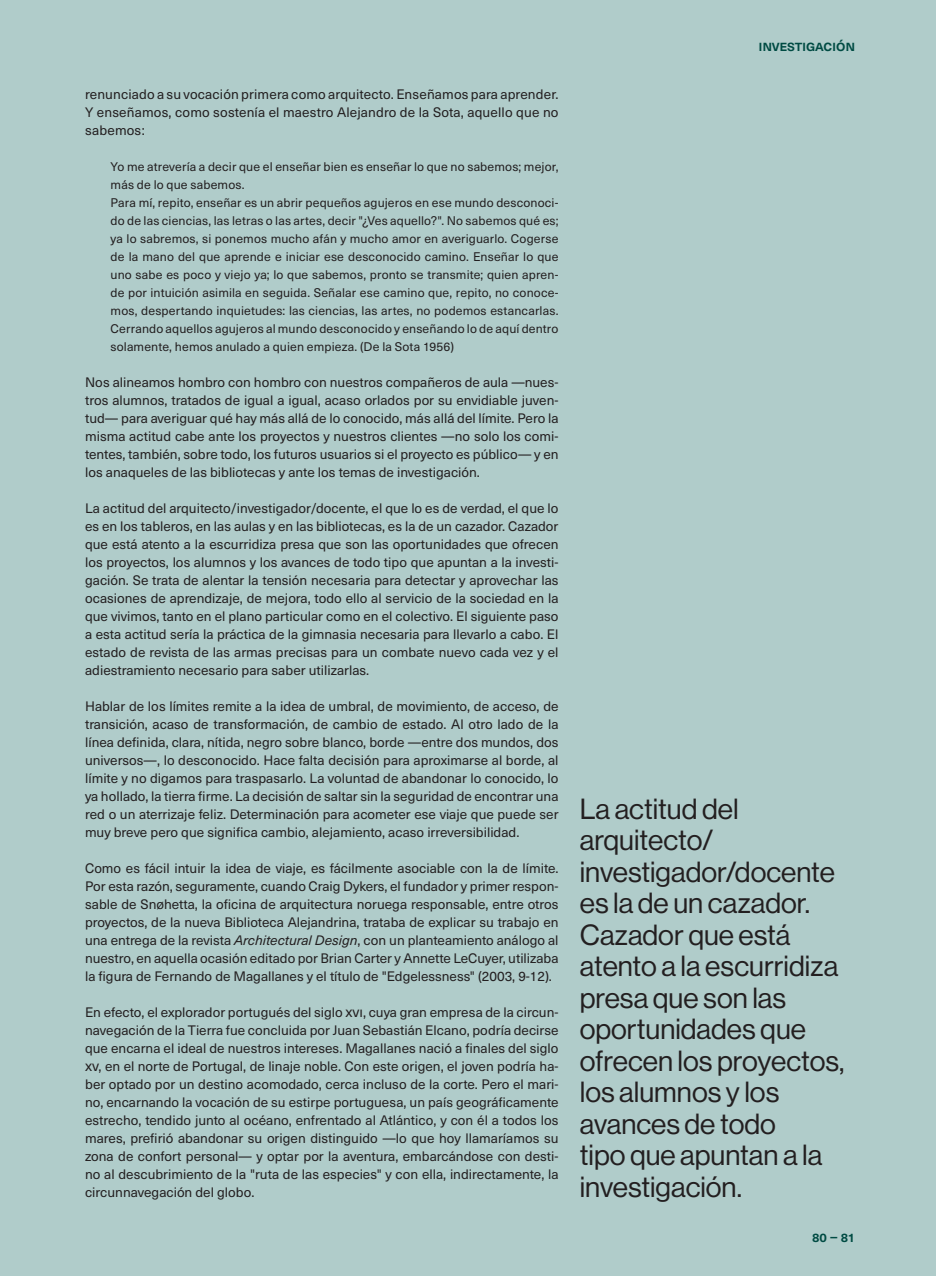
<style>
.page{position:relative;width:936px;height:1276px;background:#fff}
.page>*{position:absolute;margin:0;border:0;box-sizing:border-box;transform-origin:0 0}
.destacado{font:28.5px/31.5px "N Haas Grotesk DS Pro 55 Rg";color:#231f20}
.t1{font:500 15px "Neue Haas Unica W1 G";letter-spacing:-.01em;color:#004b43}
.cuerpo{font:13.5px/18px "Neue Haas Unica W1 G";color:#231f20;text-align:justify}
.citacion{font:12.3px/18px "Neue Haas Unica W1 G";letter-spacing:.01em;color:#231f20}
.s1{font-style:italic}
</style>
<div class="page">
<div style="left:0;top:0;width:935px;height:1276px;background:#b0ccca"></div>
<p class="cuerpo" style="left:85px;top:84px;width:475px">renunciado a su vocación primera como arquitecto. Enseñamos para aprender.<br>Y enseñamos, como sostenía el maestro Alejandro de la Sota, aquello que no sabemos:</p>
<p class="citacion" style="left:111px;top:157px;width:449px">Yo me atrevería a decir que el enseñar bien es enseñar lo que no sabemos; mejor, más de lo que sabemos.</p>
<p class="citacion" style="left:111px;top:193px;width:449px;text-align:justify">Para mí, repito, enseñar es un abrir pequeños agujeros en ese mundo desconoci&shy;do de las ciencias, las letras o las artes, decir "¿Ves aquello?". No sabemos qué es; ya lo sabremos, si ponemos mucho afán y mucho amor en averiguarlo. Cogerse de la mano del que aprende e iniciar ese desconocido camino. Enseñar lo que uno sabe es poco y viejo ya; lo que sabemos, pronto se transmite; quien apren&shy;de por intuición asimila en seguida. Señalar ese camino que, repito, no conoce&shy;mos, despertando inquietudes: las ciencias, las artes, no podemos estancarlas.<br>Cerrando aquellos agujeros al mundo desconocido y enseñando lo de aquí dentro solamente, hemos anulado a quien empieza. (De la Sota 1956)</p>
<p class="cuerpo" style="left:85px;top:372px;width:475px">Nos alineamos hombro con hombro con nuestros compañeros de aula —nues&shy;tros alumnos, tratados de igual a igual, acaso orlados por su envidiable juven&shy;tud— para averiguar qué hay más allá de lo conocido, más allá del límite. Pero la misma actitud cabe ante los proyectos y nuestros clientes —no solo los comi&shy;tentes, también, sobre todo, los futuros usuarios si el proyecto es público— y en los anaqueles de las bibliotecas y ante los temas de investigación.</p>
<p class="cuerpo" style="left:85px;top:498px;width:475px">La actitud del arquitecto/investigador/docente, el que lo es de verdad, el que lo es en los tableros, en las aulas y en las bibliotecas, es la de un cazador. Cazador que está atento a la escurridiza presa que son las oportunidades que ofrecen los proyectos, los alumnos y los avances de todo tipo que apuntan a la investi&shy;gación. Se trata de alentar la tensión necesaria para detectar y aprovechar las ocasiones de aprendizaje, de mejora, todo ello al servicio de la sociedad en la que vivimos, tanto en el plano particular como en el colectivo. El siguiente paso a esta actitud sería la práctica de la gimnasia necesaria para llevarlo a cabo. El estado de revista de las armas precisas para un combate nuevo cada vez y el adiestramiento necesario para saber utilizarlas.</p>
<p class="cuerpo" style="left:85px;top:696px;width:475px">Hablar de los límites remite a la idea de umbral, de movimiento, de acceso, de transición, acaso de transformación, de cambio de estado. Al otro lado de la línea definida, clara, nítida, negro sobre blanco, borde —entre dos mundos, dos universos—, lo desconocido. Hace falta decisión para aproximarse al borde, al límite y no digamos para traspasarlo. La voluntad de abandonar lo conocido, lo ya hollado, la tierra firme. La decisión de saltar sin la seguridad de encontrar una red o un aterrizaje feliz. Determinación para acometer ese viaje que puede ser muy breve pero que significa cambio, alejamiento, acaso irreversibilidad.</p>
<p class="cuerpo" style="left:85px;top:858px;width:475px">Como es fácil intuir la idea de viaje, es fácilmente asociable con la de límite.<br>Por esta razón, seguramente, cuando Craig Dykers, el fundador y primer respon&shy;sable de Snøhetta, la oficina de arquitectura noruega responsable, entre otros proyectos, de la nueva Biblioteca Alejandrina, trataba de explicar su trabajo en una entrega de la revista <span class="s1">Architectural Design</span>, con un planteamiento análogo al nuestro, en aquella ocasión editado por Brian Carter y Annette LeCuyer, utilizaba la figura de Fernando de Magallanes y el título de "Edgelessness" (2003, 9-12).</p>
<p class="cuerpo" style="left:85px;top:1002px;width:475px">En efecto, el explorador portugués del siglo XVI, cuya gran empresa de la circun&shy;navegación de la Tierra fue concluida por Juan Sebastián Elcano, podría decirse que encarna el ideal de nuestros intereses. Magallanes nació a finales del siglo XV, en el norte de Portugal, de linaje noble. Con este origen, el joven podría ha&shy;ber optado por un destino acomodado, cerca incluso de la corte. Pero el mari&shy;no, encarnando la vocación de su estirpe portuguesa, un país geográficamente estrecho, tendido junto al océano, enfrentado al Atlántico, y con él a todos los mares, prefirió abandonar su origen distinguido —lo que hoy llamaríamos su zona de confort personal— y optar por la aventura, embarcándose con desti&shy;no al descubrimiento de la "ruta de las especies" y con ella, indirectamente, la circunnavegación del globo.</p>
<p class="t1" style="left:758px;top:34px;width:98px">investigación</p>
<p class="destacado" style="left:579px;top:793px;width:266px">La actitud del arquitecto/ investigador/docente es la de un cazador.<br>Cazador que está atento a la escurridiza presa que son las oportunidades que ofrecen los proyectos, los alumnos y los avances de todo<br>tipo que apuntan a la investigación.</p>
<p class="t1" style="left:812px;top:1225px;width:45px">80 – 81</p>
</div>
